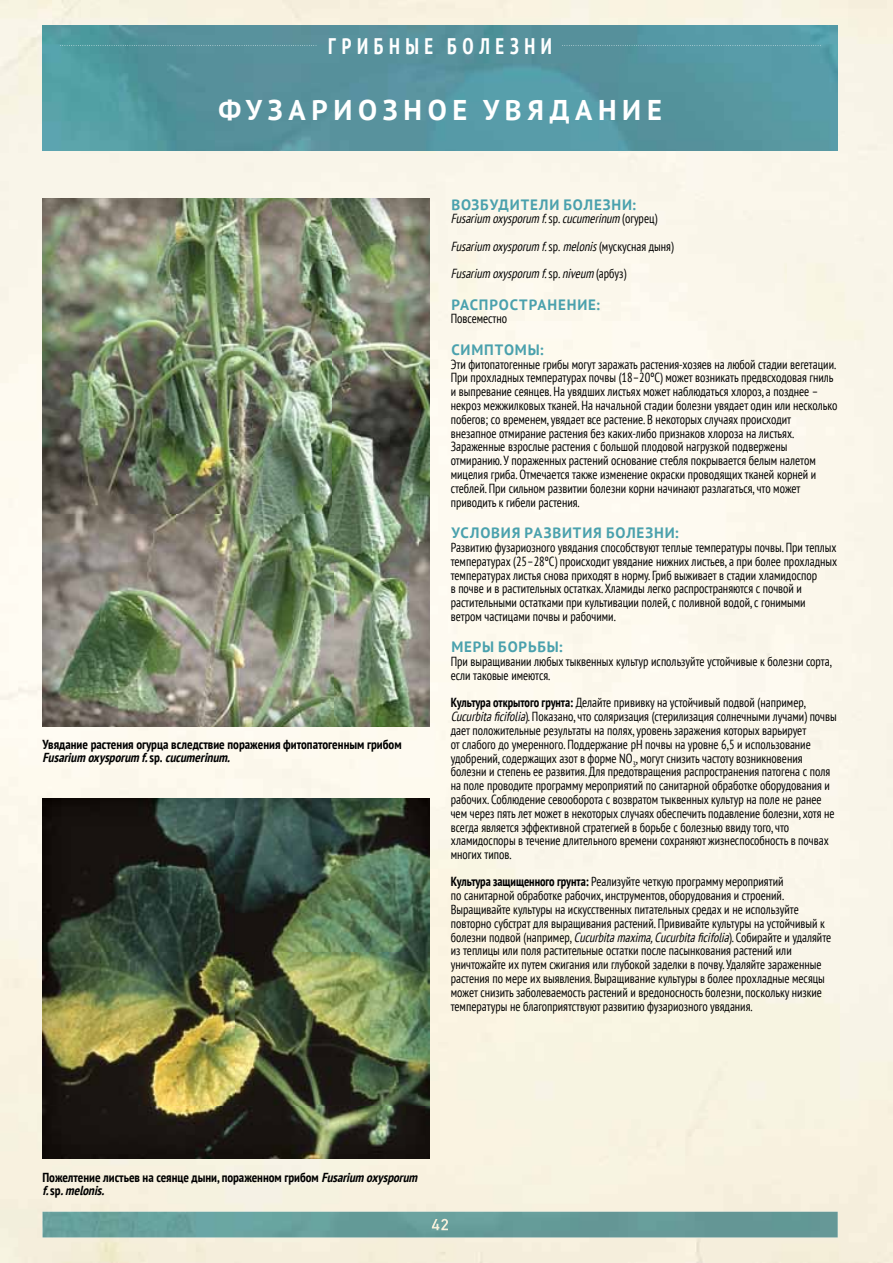
<style>
.page{position:relative;width:893px;height:1263px;background:#fff}
.page>*{position:absolute;margin:0;border:0;box-sizing:border-box;transform-origin:0 0}
.t1{font:700 28.5px "PT Sans";letter-spacing:.2em;color:#fff}
.t2{font:700 condensed 22.5px "PT Sans";letter-spacing:.28em;color:#fff;scale:.9 1}
.t3{font:700 15px "PT Sans";letter-spacing:.055em;color:#4aa1ad}
.t4{font:condensed 13.2px/13.8px "PT Sans";color:#000;scale:.94 1}
.t5{font:italic condensed 13.2px/27.3px "PT Sans";color:#000;scale:.94 1}
.t6{font:700 condensed 13.05px/13.5px "PT Sans";color:#000}
.s1{font-style:italic}
.s2{font-style:normal}
.s3{font-weight:700}
</style>
<div class="page">
<img style="left:0;top:0;width:52px;height:1263px">
<div style="left:52px;top:0;width:841px;height:44px;background:#f8f3e1"></div>
<div style="left:52px;top:135px;width:841px;height:90px;background:#f9f5e9"></div>
<div style="left:52px;top:722px;width:841px;height:90px;background:#fbf7eb"></div>
<div style="left:52px;top:1128px;width:841px;height:135px;background:#f7f1df"></div>
<div style="left:429px;top:225px;width:464px;height:497px;background:#fefaee"></div>
<div style="left:429px;top:812px;width:464px;height:316px;background:#f9f5e3"></div>
<img style="left:43px;top:1212px;width:795px;height:25px">
<img style="left:432px;top:1219px;width:16px;height:11px">
<img style="left:43px;top:198px;width:386px;height:528px">
<img style="left:43px;top:798px;width:386px;height:360px">
<img style="left:43px;top:26px;width:795px;height:124px">
<svg style="left:60px;top:45px;width:256px;height:1px"></svg>
<svg style="left:562px;top:45px;width:259px;height:1px"></svg>
<p class="t2" style="left:328px;top:31px;width:250px">ГРИБНЫЕ БОЛЕЗНИ</p>
<p class="t1" style="left:218px;top:91px;width:445px">ФУЗАРИОЗНОЕ УВЯДАНИЕ</p>
<p class="t6" style="left:43px;top:737px;width:361px">Увядание растения огурца вследствие поражения фитопатогенным грибом<br><span class="s1">Fusarium oxysporum f.</span>s p . <span class="s1">cucumerinum.</span></p>
<p class="t3" style="left:451px;top:194px;width:186px">ВОЗБУДИТЕЛИ БОЛЕЗНИ:</p>
<p class="t5" style="left:451px;top:205px;width:239px">Fusarium oxysporum f.<span class="s2">s p .</span> cucumerinum <span class="s2">( о г у р е ц )<br></span>Fusarium oxysporum f.<span class="s2">s p .</span> melonis<span class="s2">( м у с ку с н а я д ы н я )<br></span>Fusarium oxysporum f.<span class="s2">s p</span> .niveum <span class="s2">( а р б у з )</span></p>
<p class="t3" style="left:451px;top:294px;width:150px">РАСПРОСТРАНЕНИЕ:</p>
<p class="t4" style="left:451px;top:311px;width:62px">Повсеместно</p>
<p class="t3" style="left:451px;top:340px;width:94px">СИМПТОМЫ:</p>
<p class="t4" style="left:451px;top:357px;width:413px">Эти фитопатогенные грибы могут заражать растения-хозяев на любой стадии вегетации.<br>При прохладных температурах почвы (18–20ºC) может возникать предвсходовая гниль и выпревание сеянцев. На увядших листьях может наблюдаться хлороз, а позднее – некроз межжилковых тканей. На начальной стадии болезни увядает один или несколько побегов; со временем, увядает все растение. В некоторых случаях происходит внезапное отмирание растения без каких-либо признаков хлороза на листьях.<br>Зараженные взрослые растения с большой плодовой нагрузкой подвержены отмиранию. У пораженных растений основание стебля покрывается белым налетом мицелия гриба. Отмечается также изменение окраски проводящих тканей корней и стеблей. При сильном развитии болезни корни начинают разлагаться, что может приводить к гибели растения.</p>
<p class="t3" style="left:451px;top:523px;width:229px">УСЛОВИЯ РАЗВИТИЯ БОЛЕЗНИ:</p>
<p class="t4" style="left:451px;top:540px;width:413px">Развитию фузариозного увядания способствуют теплые температуры почвы. При теплых температурах (25–28ºC) происходит увядание нижних листьев, а при более прохладных температурах листья снова приходят в норму. Гриб выживает в стадии хламидоспор<br>в почве и в растительных остатках. Хламиды легко распространяются с почвой и растительными остатками при культивации полей, с поливной водой, с гонимыми ветром частицами почвы и рабочими.</p>
<p class="t3" style="left:451px;top:637px;width:113px">МЕРЫ БОРЬБЫ:</p>
<p class="t4" style="left:451px;top:654px;width:407px">При выращивании любых тыквенных культур используйте устойчивые к болезни сорта, если таковые имеются.</p>
<p class="t4" style="left:451px;top:695px;width:412px"><span class="s3">Культура открытого грунта:</span> Делайте прививку на устойчивый подвой (например, <span class="s1">Cucurbitaficifolia</span>). Показано, что соляризация (стерилизация солнечными лучами) почвы дает положительные результаты на полях, уровень заражения которых варьирует<br>от слабого до умеренного. Поддержание pH почвы на уровне 6,5 и использование удобрений, содержащих азот в форме NO<sub>3</sub>, могут снизить частоту возникновения болезни и степень ее развития. Для предотвращения распространения патогена с поля на поле проводите программу мероприятий по санитарной обработке оборудования и рабочих. Соблюдение севооборота с возвратом тыквенных культур на поле не ранее чем через пять лет может в некоторых случаях обеспечить подавление болезни, хотя не всегда является эффективной стратегией в борьбе с болезнью ввиду того, что хламидоспоры в течение длительного времени сохраняют жизнеспособность в почвах многих типов.</p>
<p class="t4" style="left:451px;top:874px;width:406px"><span class="s3">Культура защищенного грунта:</span> Реализуйте четкую программу мероприятий<br>по санитарной обработке рабочих, инструментов, оборудования и строений.<br>Выращивайте культуры на искусственных питательных средах и не используйте повторно субстрат для выращивания растений. Прививайте культуры на устойчивый к болезни подвой (например, <span class="s1">Cucurbitamaxima,Cucurbitaficifolia</span>). Собирайте и удаляйте из теплицы или поля растительные остатки после пасынкования растений или уничтожайте их путем сжигания или глубокой заделки в почву. Удаляйте зараженные растения по мере их выявления. Выращивание культуры в более прохладные месяцы может снизить заболеваемость растений и вредоносность болезни, поскольку низкие температуры не благоприятствуют развитию фузариозного увядания.</p>
<p class="t6" style="left:43px;top:1170px;width:380px">Пожелтение листьев на сеянце дыни, пораженном грибом <span class="s1">Fusarium oxysporum f.</span>s p <span class="s1">.melonis.</span></p>
</div>
